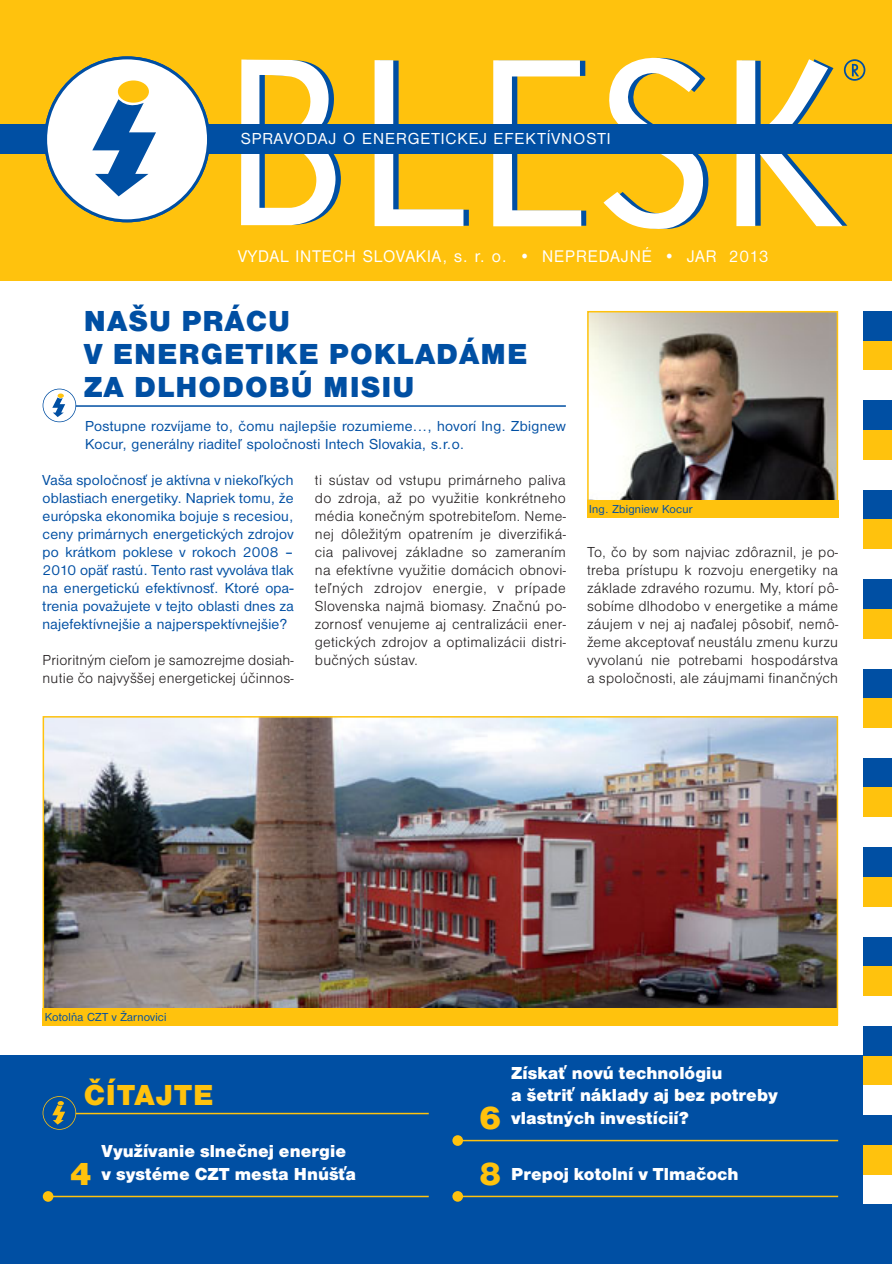
<style>
.page{position:relative;width:892px;height:1264px;background:#fff}
.page>*{position:absolute;margin:0;border:0;box-sizing:border-box;transform-origin:0 0}
.t1{font:30px/33px "Nimbus San DCE Blac";letter-spacing:.035em;color:#004fa3}
.t2{font:30px "Nimbus San DCE Blac";letter-spacing:.035em;color:#ffc20d}
.t3{font:18px/22.5px "Nimbus San DCE Blac";color:#fff}
.t4{font:17.55px "Nimbus San DCE";letter-spacing:.06em;color:#fff;scale:.95 1}
.t5{font:16.5px "Nimbus San DCE";letter-spacing:.06em;color:#fff}
.t6{font:15px/18px "Nimbus San DCE Ligh";letter-spacing:.015em;color:#231f20;text-align:justify}
.t7{font:15px/18px "Nimbus San DCE";letter-spacing:.015em;color:#004fa3;text-align:justify}
.t8{font:12px "Nimbus San DCE";letter-spacing:.015em;color:#004fa3}
.s1{font-size:18px}
.s2{font-size:33px;color:#ffc20d}
</style>
<div class="page">
<img style="left:0;top:0;width:891px;height:1263px">
<p class="t5" style="left:241px;top:133px;width:371px">SPRAVODAJ O ENERGETICKEJ EFEKTÍVNOSTI</p>
<p class="t4" style="left:238px;top:250px;width:560px">VYDAL INTECH SLOVAKIA, <span class="s1">s. r. o.</span> • NEPREDAJNÉ • JAR 2013</p>
<h1 class="t1" style="left:84px;top:307px;width:445px">NAŠU PRÁCU<br>V ENERGETIKE POKLADÁME<br>ZA DLHODOBÚ MISIU</h1>
<p class="t7" style="left:85px;top:418px;width:482px">Postupne rozvíjame to, čomu najlepšie rozumieme..., hovorí Ing. Zbignew<br>Kocur, generálny riaditeľ spoločnosti Intech Slovakia, s.r.o.</p>
<p class="t7" style="left:43px;top:472px;width:252px">Vaša spoločnosť je aktívna v niekoľkých oblastiach energetiky. Napriek tomu, že európska ekonomika bojuje s recesiou, ceny primárnych energetických zdrojov po krátkom poklese v rokoch 2008 – 2010 opäť rastú. Tento rast vyvoláva tlak na energetickú efektívnosť. Ktoré opa&shy;trenia považujete v tejto oblasti dnes za najefektívnejšie a najperspektívnejšie?</p>
<p class="t6" style="left:43px;top:652px;width:252px">Prioritným cieľom je samozrejme dosiah&shy;nutie čo najvyššej energetickej účinnos-</p>
<p class="t6" style="left:315px;top:472px;width:252px">ti sústav od vstupu primárneho paliva do zdroja, až po využitie konkrétneho média konečným spotrebiteľom. Neme&shy;nej dôležitým opatrením je diverzifiká&shy;cia palivovej základne so zameraním na efektívne využitie domácich obnovi&shy;teľných zdrojov energie, v prípade Slovenska najmä biomasy. Značnú po&shy;zornosť venujeme aj centralizácii ener&shy;getických zdrojov a optimalizácii distri&shy;bučných sústav.</p>
<p class="t8" style="left:589px;top:504px;width:105px">Ing. Zbigniew Kocur</p>
<p class="t6" style="left:587px;top:544px;width:252px">To, čo by som najviac zdôraznil, je po&shy;treba prístupu k rozvoju energetiky na základe zdravého rozumu. My, ktorí pô&shy;sobíme dlhodobo v energetike a máme záujem v nej aj naďalej pôsobiť, nemô&shy;žeme akceptovať neustálu zmenu kurzu vyvolanú nie potrebami hospodárstva a spoločnosti, ale záujmami finančných</p>
<p class="t8" style="left:45px;top:1012px;width:123px">Kotolňa CZT v Žarnovici</p>
<h1 class="t2" style="left:84px;top:1083px;width:131px">ČÍTAJTE</h1>
<p class="t3" style="left:70px;top:1140px;width:288px;text-indent:32px">Využívanie slnečnej energie<br><span class="s2">4</span> v systéme CZT mesta Hnúšťa</p>
<p class="t3" style="left:511px;top:1062px;width:213px">Získať novú technológiu</p>
<p class="t3" style="left:511px;top:1084px;width:268px">a šetriť náklady aj bez potreby</p>
<p class="t3" style="left:479px;top:1107px;width:211px"><span class="s2">6</span> vlastných investícií?</p>
<p class="t3" style="left:479px;top:1163px;width:261px"><span class="s2">8</span> Prepoj kotolní v Tlmačoch</p>
</div>
